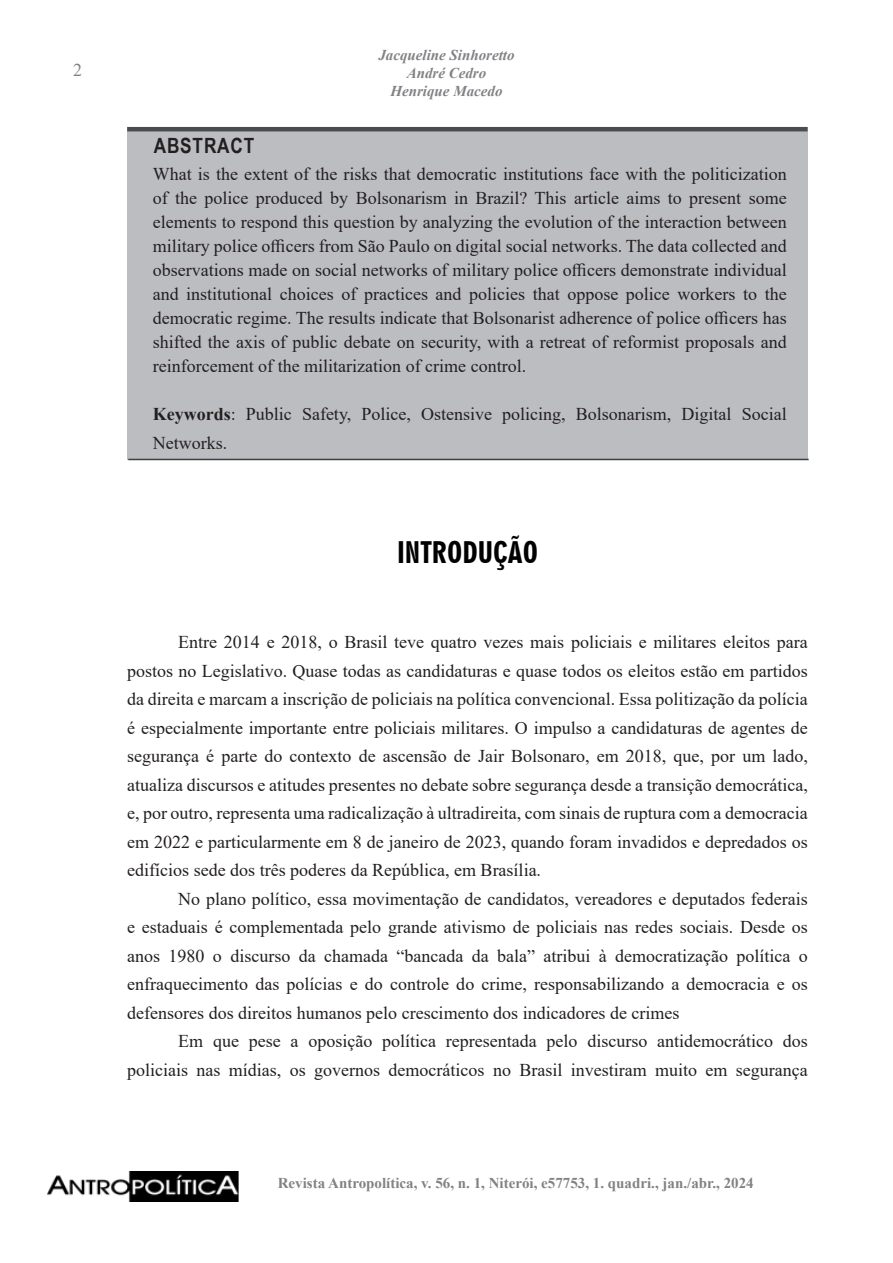
<style>
.page{position:relative;width:893px;height:1263px;background:#fff}
.page>*{position:absolute;margin:0;border:0;box-sizing:border-box;transform-origin:0 0}
.Subtítulos_Antropolí{font:28.5px "Geometric 706 BT Black Condensed B";color:#000}
.t1{font:700 21px "Arial Narrow";letter-spacing:.04em;color:#231f20}
._1_NORMAL_ANTROPOLÍT{font:18px/28.5px "Times New Roman";color:#231f20;text-align:justify}
.t2{font:18px "Times New Roman";color:#808285}
.t3{font:700 15px "Times New Roman";color:#808285}
.t4{font:italic 700 15px/18px "Times New Roman";color:#808285;text-align:center}
.s1{font-weight:700}
</style>
<div class="page">
<img style="left:47px;top:1171px;width:192px;height:30px">
<div style="left:128px;top:128px;width:680px;height:332px;background:#bcbdc0"></div>
<hr style="left:127px;top:127px;width:681px;height:4px;background:#4b4c4d">
<hr style="left:128px;top:459px;width:681px;height:1px;background:#3e3e3f">
<p class="t2" style="left:73px;top:58px;width:10px">2</p>
<p class="t1" style="left:154px;top:130px;width:102px">ABSTRACT</p>
<p class="t4" style="left:378px;top:46px;width:138px">Jacqueline Sinhoretto<br>André Cedro<br>Henrique Macedo</p>
<p class="_1_NORMAL_ANTROPOLÍT" style="left:153px;top:162px;width:635px;line-height:24px">What is the extent of the risks that democratic institutions face with the politicization of the police produced by Bolsonarism in Brazil? This article aims to present some elements to respond this question by analyzing the evolution of the interaction between military police officers from São Paulo on digital social networks. The data collected and observations made on social networks of military police officers demonstrate individual and institutional choices of practices and policies that oppose police workers to the democratic regime. The results indicate that Bolsonarist adherence of police officers has shifted the axis of public debate on security, with a retreat of reformist proposals and reinforcement of the militarization of crime control.</p>
<p class="_1_NORMAL_ANTROPOLÍT" style="left:153px;top:399px;width:635px"><span class="s1">Keywords</span>: Public Safety, Police, Ostensive policing, Bolsonarism, Digital Social<br>Networks.</p>
<p class="Subtítulos_Antropolí" style="left:397px;top:535px;width:143px">INTRODUÇÃO</p>
<p class="_1_NORMAL_ANTROPOLÍT" style="left:127px;top:627px;width:682px;text-indent:51px">Entre 2014 e 2018, o Brasil teve quatro vezes mais policiais e militares eleitos para postos no Legislativo. Quase todas as candidaturas e quase todos os eleitos estão em partidos da direita e marcam a inscrição de policiais na política convencional. Essa politização da polícia é especialmente importante entre policiais militares. O impulso a candidaturas de agentes de segurança é parte do contexto de ascensão de Jair Bolsonaro, em 2018, que, por um lado, atualiza discursos e atitudes presentes no debate sobre segurança desde a transição democrática, e, por outro, representa uma radicalização à ultradireita, com sinais de ruptura com a democracia em 2022 e particularmente em 8 de janeiro de 2023, quando foram invadidos e depredados os edifícios sede dos três poderes da República, em Brasília.</p>
<p class="_1_NORMAL_ANTROPOLÍT" style="left:127px;top:884px;width:682px;text-indent:51px">No plano político, essa movimentação de candidatos, vereadores e deputados federais e estaduais é complementada pelo grande ativismo de policiais nas redes sociais. Desde os anos 1980 o discurso da chamada “bancada da bala” atribui à democratização política o enfraquecimento das polícias e do controle do crime, responsabilizando a democracia e os defensores dos direitos humanos pelo crescimento dos indicadores de crimes</p>
<p class="_1_NORMAL_ANTROPOLÍT" style="left:127px;top:1026px;width:682px;text-align:right">Em que pese a oposição política representada pelo discurso antidemocrático dos policiais nas mídias, os governos democráticos no Brasil investiram muito em segurança</p>
<p class="t3" style="left:278px;top:1172px;width:477px">Revista Antropolítica, v. 56, n. 1, Niterói, e57753, 1. quadri., jan./abr., 2024</p>
</div>
